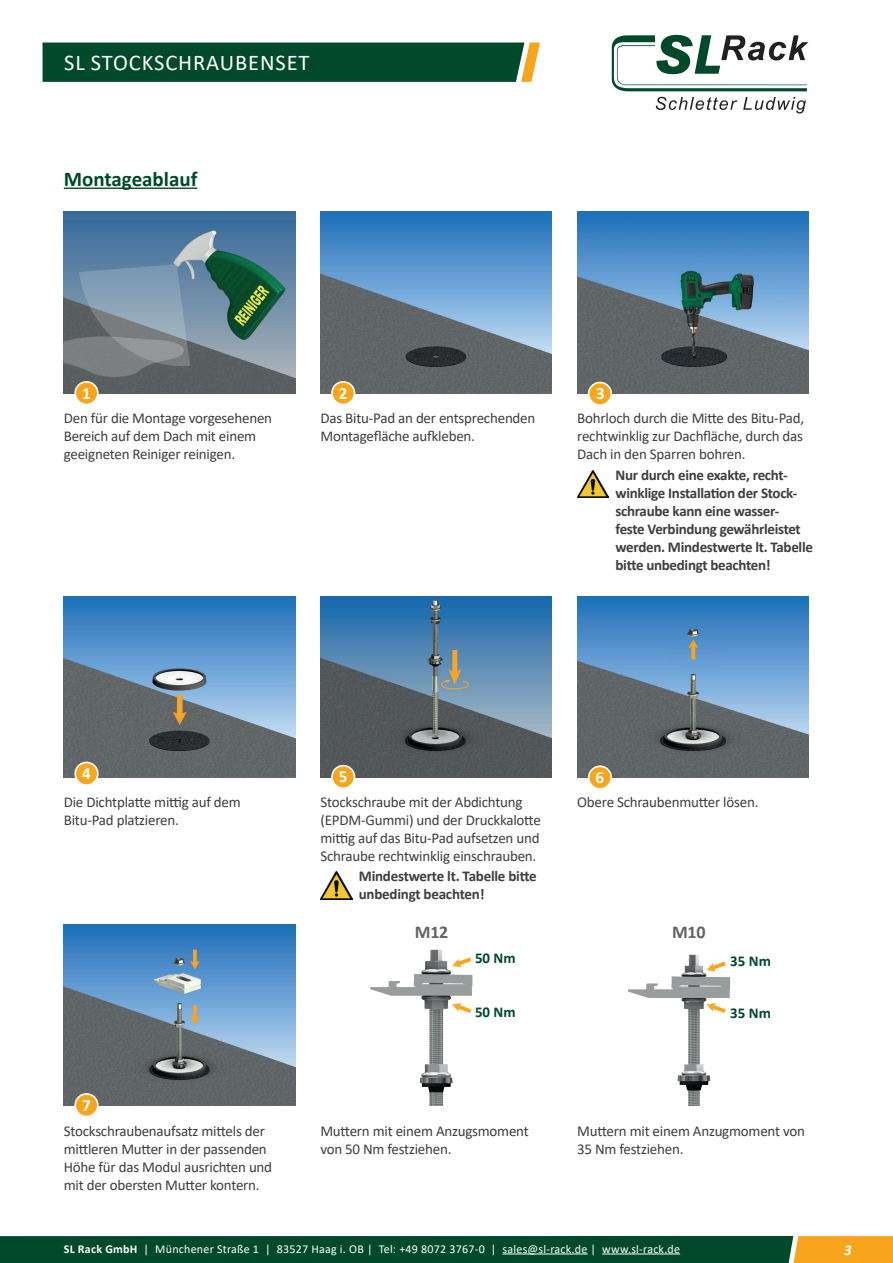
<style>
.page{position:relative;width:893px;height:1263px;background:#fff}
.page>*{position:absolute;margin:0;border:0;box-sizing:border-box;transform-origin:0 0}
.t1{font:22.5px "Calibri";letter-spacing:.04em;color:#fff}
.t2{font:700 21px "Calibri";color:#00492a}
.t3{font:700 18px "Calibri";letter-spacing:-.015em;color:#636366}
.t4{font:700 17.25px "Calibri";color:#fff}
.t5{font:15px/18px "Calibri";letter-spacing:-.015em;color:#3e3e3f}
.t6{font:700 15px/18px "Calibri";letter-spacing:-.02em;color:#3e3e3f}
.t7{font:700 15px "Calibri";color:#00492a}
.t8{font:italic 700 15px "Calibri";color:#fff}
.t9{font:12px "Calibri";letter-spacing:.02em;color:#fff}
.s1{font-weight:700}
</style>
<div class="page">
<svg style="left:0;top:1236px;width:893px;height:27px;background:#1d552a"></svg>
<hr style="left:503px;top:1253px;width:85px;height:1px;background:#fff">
<hr style="left:602px;top:1253px;width:78px;height:1px;background:#fff">
<div style="left:43px;top:43px;width:497px;height:39px;background:#00492a"></div>
<svg style="left:656px;top:97px;width:81px;height:13px"></svg>
<svg style="left:743px;top:97px;width:63px;height:16px"></svg>
<svg style="left:612px;top:35px;width:196px;height:56px"></svg>
<img style="left:370px;top:949px;width:103px;height:157px">
<img style="left:628px;top:954px;width:103px;height:152px">
<hr style="left:64px;top:188px;width:133px;height:1px;background:#00492a">
<img style="left:577px;top:212px;width:231px;height:181px">
<img style="left:64px;top:212px;width:231px;height:181px">
<div style="left:75px;top:382px;width:23px;height:22px;background:#f9a51b;border-radius:50%"></div>
<div style="left:74px;top:381px;width:25px;height:24px;border:2px solid #fff;border-radius:50%"></div>
<div style="left:589px;top:382px;width:22px;height:23px;background:#f9a51b;border-radius:50%"></div>
<div style="left:588px;top:382px;width:24px;height:24px;border:2px solid #fff;border-radius:50%"></div>
<img style="left:320px;top:212px;width:232px;height:181px">
<div style="left:332px;top:382px;width:22px;height:22px;background:#f9a51b;border-radius:50%"></div>
<div style="left:331px;top:381px;width:24px;height:24px;border:2px solid #fff;border-radius:50%"></div>
<img style="left:577px;top:596px;width:231px;height:182px">
<img style="left:64px;top:596px;width:231px;height:182px">
<div style="left:75px;top:762px;width:23px;height:23px;background:#f9a51b;border-radius:50%"></div>
<div style="left:74px;top:762px;width:25px;height:24px;border:2px solid #fff;border-radius:50%"></div>
<div style="left:589px;top:766px;width:22px;height:23px;background:#f9a51b;border-radius:50%"></div>
<div style="left:588px;top:765px;width:24px;height:25px;border:2px solid #fff;border-radius:50%"></div>
<img style="left:320px;top:596px;width:232px;height:182px">
<div style="left:332px;top:766px;width:22px;height:22px;background:#f9a51b;border-radius:50%"></div>
<div style="left:331px;top:765px;width:24px;height:24px;border:2px solid #fff;border-radius:50%"></div>
<img style="left:577px;top:470px;width:32px;height:28px">
<img style="left:320px;top:872px;width:32px;height:27px">
<img style="left:64px;top:925px;width:231px;height:181px">
<div style="left:75px;top:1094px;width:23px;height:22px;background:#f9a51b;border-radius:50%"></div>
<div style="left:74px;top:1093px;width:25px;height:24px;border:2px solid #fff;border-radius:50%"></div>
<svg style="left:452px;top:957px;width:19px;height:10px"></svg>
<svg style="left:706px;top:962px;width:20px;height:9px"></svg>
<div style="left:370px;top:1023px;width:36px;height:20px;background:#fff"></div>
<svg style="left:452px;top:1003px;width:19px;height:10px"></svg>
<svg style="left:706px;top:1003px;width:20px;height:10px"></svg>
<div style="left:718px;top:1022px;width:25px;height:21px;background:#fff"></div>
<h1 class="t1" style="left:64px;top:47px;width:247px">SL STOCKSCHRAUBENSET</h1>
<h2 class="t2" style="left:64px;top:164px;width:135px">Montageablauf</h2>
<p class="t4" style="left:82px;top:381px;width:10px">1</p>
<p class="t5" style="left:64px;top:409px;width:210px">Den für die Montage vorgesehenen<br>Bereich auf dem Dach mit einem geeigneten Reiniger reinigen.</p>
<p class="t4" style="left:339px;top:381px;width:10px">2</p>
<p class="t4" style="left:596px;top:381px;width:10px">3</p>
<p class="t5" style="left:320px;top:409px;width:216px">Das Bitu-Pad an der entsprechenden<br>Montagefläche aufkleben.</p>
<p class="t5" style="left:577px;top:409px;width:228px;text-align:justify">Bohrloch durch die Mitte des Bitu-Pad, rechtwinklig zur Dachfläche, durch das Dach in den Sparren bohren.</p>
<p class="t6" style="left:615px;top:465px;width:199px">Nur durch eine exakte, recht&shy;winklige Installation der Stock&shy;schraube kann eine wasser-<br>feste Verbindung gewährleistet werden. Mindestwerte lt. Tabelle bitte unbedingt beachten!</p>
<p class="t4" style="left:82px;top:761px;width:10px">4</p>
<p class="t4" style="left:339px;top:764px;width:10px">5</p>
<p class="t4" style="left:596px;top:765px;width:10px">6</p>
<p class="t5" style="left:64px;top:793px;width:179px">Die Dichtplatte mittig auf dem<br>Bitu-Pad platzieren.</p>
<p class="t5" style="left:320px;top:793px;width:222px">Stockschraube mit der Abdichtung (EPDM-Gummi) und der Druckkalotte mittig auf das Bitu-Pad aufsetzen und Schraube rechtwinklig einschrauben.</p>
<p class="t6" style="left:359px;top:867px;width:179px">Mindestwerte lt. Tabelle bitte unbedingt beachten!</p>
<p class="t5" style="left:577px;top:793px;width:183px">Obere Schraubenmutter lösen.</p>
<p class="t3" style="left:415px;top:919px;width:35px">M12</p>
<p class="t3" style="left:672px;top:919px;width:35px">M10</p>
<p class="t7" style="left:475px;top:947px;width:42px">50 Nm</p>
<p class="t7" style="left:730px;top:951px;width:42px">35 Nm</p>
<p class="t7" style="left:475px;top:1001px;width:42px">50 Nm</p>
<p class="t7" style="left:730px;top:1002px;width:42px">35 Nm</p>
<p class="t4" style="left:82px;top:1093px;width:10px">7</p>
<p class="t5" style="left:64px;top:1121px;width:210px">Stockschraubenaufsatz mittels der mittleren Mutter in der passenden Höhe für das Modul ausrichten und mit der obersten Mutter kontern.</p>
<p class="t5" style="left:320px;top:1121px;width:210px">Muttern mit einem Anzugsmoment von 50 Nm festziehen.</p>
<p class="t5" style="left:577px;top:1121px;width:229px">Muttern mit einem Anzugmoment von<br>35 Nm festziehen.</p>
<p class="t9" style="left:64px;top:1240px;width:618px"><span class="s1">SL Rack GmbH</span> | Münchener Straße 1 | 83527 Haag i. OB | Tel: +49 8072 3767-0 | sales@sl-rack.de | www.sl-rack.de</p>
<p class="t8" style="left:844px;top:1239px;width:9px">3</p>
</div>
